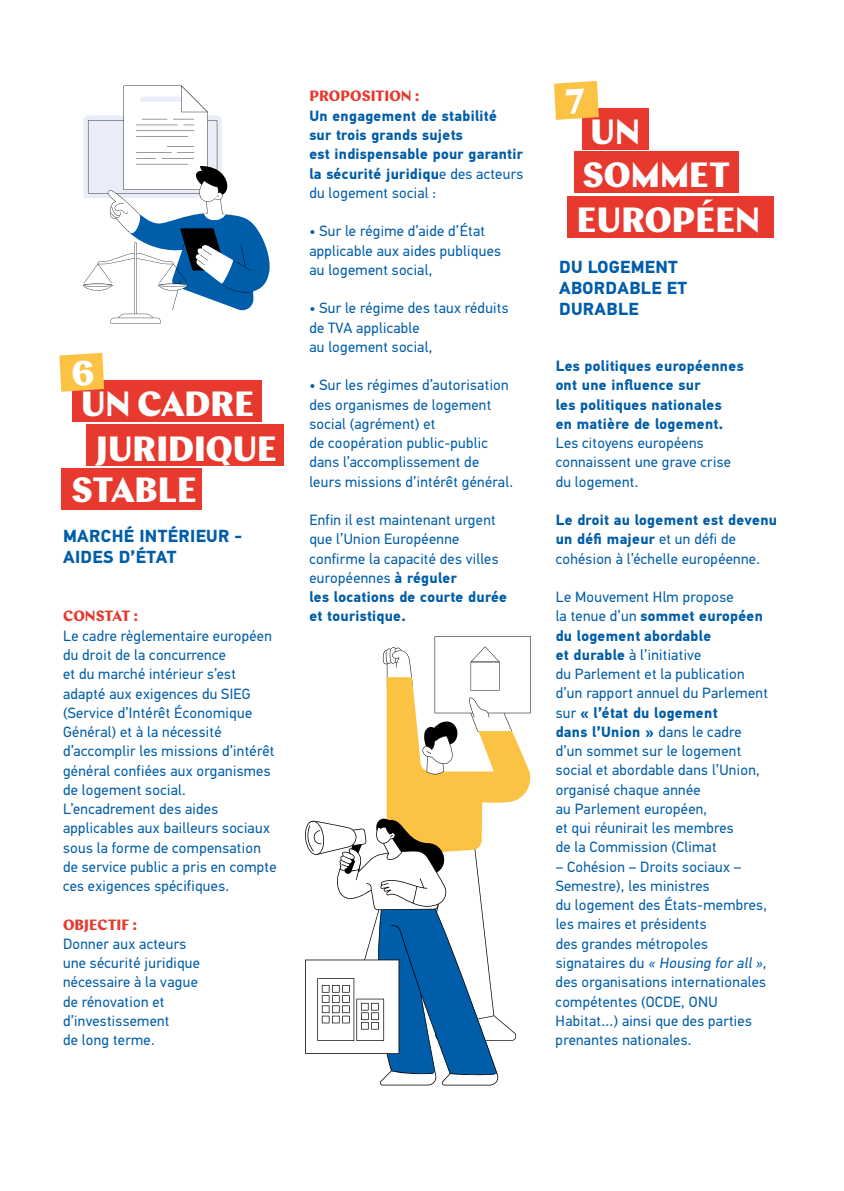
<style>
.page{position:relative;width:844px;height:1191px;background:#fff}
.page>*{position:absolute;margin:0;border:0;box-sizing:border-box;transform-origin:0 0}
.t1{font:900 35px/45px "Chap";color:#fff}
.t2{font:700 17.5px/21px "PF Din Text Pro";letter-spacing:.02em;color:#005da9}
.t3{font:14.88px/19.2px "PF Din Text Pro";letter-spacing:.02em;color:#005da9}
.t4{font:700 14.88px/19.2px "PF Din Text Pro";letter-spacing:.02em;color:#005da9}
.t5{font:700 14.88px "Chap";color:#e7392e}
.s1{font-weight:400}
.s2{font-weight:700}
.s3{font-style:italic}
</style>
<div class="page">
<div style="left:72px;top:380px;width:190px;height:41px;background:#e7392e"></div>
<div style="left:86px;top:424px;width:197px;height:42px;background:#e7392e"></div>
<div style="left:62px;top:469px;width:140px;height:41px;background:#e7392e"></div>
<div style="left:582px;top:108px;width:66px;height:41px;background:#e7392e"></div>
<div style="left:567px;top:196px;width:206px;height:42px;background:#e7392e"></div>
<div style="left:573px;top:151px;width:165px;height:41px;background:#e7392e"></div>
<svg style="left:83px;top:85px;width:187px;height:238px"></svg>
<svg style="left:305px;top:636px;width:226px;height:449px"></svg>
<svg style="left:59px;top:353px;width:45px;height:39px;background:#fbc150"></svg>
<svg style="left:554px;top:81px;width:44px;height:39px;background:#fbc350"></svg>
<h1 class="t1" style="left:96px;top:381px;width:182px;text-indent:-15px">UN CADRE<br>JURIDIQUE</h1>
<h1 class="t1" style="left:71px;top:467px;width:127px">STABLE</h1>
<p class="t2" style="left:63px;top:526px;width:180px">MARCHÉ INTÉRIEUR -<br>AIDES D’ÉTAT</p>
<p class="t5" style="left:63px;top:606px;width:77px">CONSTAT :</p>
<p class="t3" style="left:63px;top:626px;width:215px">Le cadre règlementaire européen du droit de la concurrence<br>et du marché intérieur s’est adapté aux exigences du SIEG (Service d’Intérêt Économique<br>Général) et à la nécessité d’accomplir les missions d’intérêt général confiées aux organismes de logement social.<br>L’encadrement des aides applicables aux bailleurs sociaux sous la forme de compensation de service public a pris en compte ces exigences spécifiques.</p>
<p class="t5" style="left:63px;top:914px;width:76px">OBJECTIF :</p>
<p class="t3" style="left:63px;top:934px;width:138px">Donner aux acteurs une sécurité juridique nécessaire à la vague de rénovation et d’investissement<br>de long terme.</p>
<p class="t5" style="left:309px;top:87px;width:112px">PROPOSITION :</p>
<p class="t4" style="left:309px;top:106px;width:215px">Un engagement de stabilité<br>sur trois grands sujets<br>est indispensable pour garantir la sécurité juridiqu<span class="s1">e des acteurs du logement social :</span></p>
<p class="t3" style="left:309px;top:222px;width:193px">• Sur le régime d’aide d’État applicable aux aides publiques au logement social,</p>
<p class="t3" style="left:309px;top:299px;width:201px">• Sur le régime des taux réduits de TVA applicable<br>au logement social,</p>
<p class="t3" style="left:309px;top:376px;width:205px">• Sur les régimes d’autorisation des organismes de logement social (agrément) et<br>de coopération public-public dans l’accomplissement de leurs missions d’intérêt général.</p>
<p class="t3" style="left:309px;top:510px;width:199px">Enfin il est maintenant urgent que l’Union Européenne confirme la capacité des villes européennes <span class="s2">à réguler<br>les locations de courte durée et touristique.</span></p>
<h1 class="t1" style="left:590px;top:109px;width:51px">UN</h1>
<h1 class="t1" style="left:582px;top:152px;width:149px">SOMMET</h1>
<h1 class="t1" style="left:576px;top:198px;width:185px">EUROPÉEN</h1>
<p class="t2" style="left:559px;top:257px;width:130px">DU LOGEMENT<br>ABORDABLE ET<br>DURABLE</p>
<p class="t4" style="left:555px;top:357px;width:189px">Les politiques européennes ont une influence sur<br>les politiques nationales<br>en matière de logement.</p>
<p class="t3" style="left:555px;top:433px;width:177px">Les citoyens européens connaissent une grave crise du logement.</p>
<p class="t3" style="left:555px;top:510px;width:223px"><span class="s2">Le droit au logement est devenu un défi majeur</span> et un défi de cohésion à l’échelle européenne.</p>
<p class="t3" style="left:555px;top:587px;width:214px">Le Mouvement Hlm propose<br>la tenue d’un <span class="s2">sommet européen du logement abordable<br>et durable</span> à l’initiative<br>du Parlement et la publication d’un rapport annuel du Parlement sur <span class="s2">« l’état du logement<br>dans l’Union »</span> dans le cadre d’un sommet sur le logement social et abordable dans l’Union, organisé chaque année<br>au Parlement européen,<br>et qui réunirait les membres<br>de la Commission (Climat</p>
<p class="t3" style="left:555px;top:857px;width:213px">– Cohésion – Droits sociaux –<br>Semestre), les ministres<br>du logement des États-membres, les maires et présidents<br>des grandes métropoles signataires du <span class="s3">« Housing for all »</span>, des organisations internationales compétentes (OCDE, ONU<br>Habitat…) ainsi que des parties prenantes nationales.</p>
</div>
